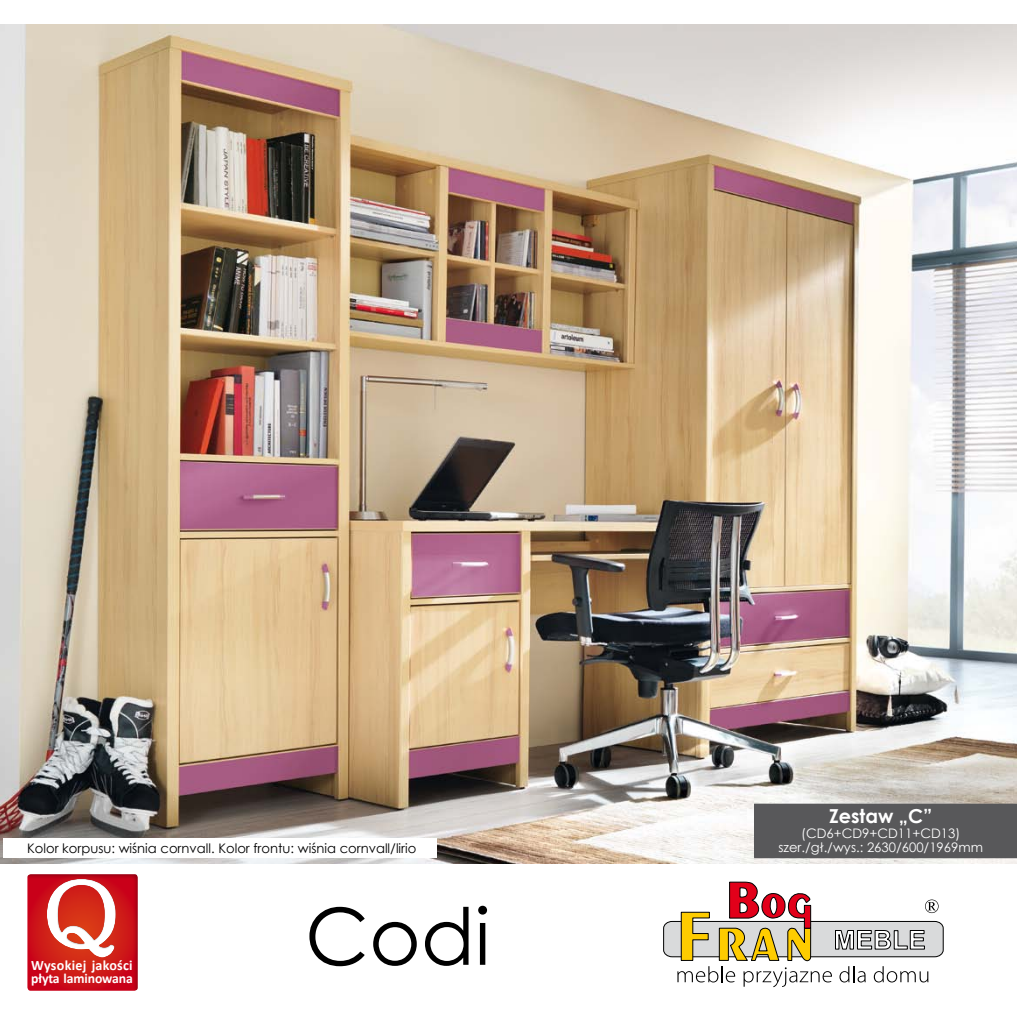
<style>
.page{position:relative;width:1017px;height:1017px;background:#fff}
.page>*{position:absolute;margin:0;border:0;box-sizing:border-box;transform-origin:0 0}
.t1{font:98px "MS P Mincho";color:#fff;scale:1.05 1}
.t2{font:78.75px "Century Gothic";color:#000}
.t3{font:700 19.25px "Century Gothic";color:#fff}
.t4{font:700 14.35px "Calibri";letter-spacing:.02em;color:#fff}
.t5{font:700 14px "Calibri";letter-spacing:-.01em;color:#fff}
.PODPISY_POD_BRYLAMI{font:13.12px "Century Gothic";color:#000}
.t6{font:13.12px "Century Gothic";color:#fff}
</style>
<div class="page">
<svg style="left:663px;top:882px;width:281px;height:105px"></svg>
<div style="left:23px;top:867px;width:120px;height:128px;background:#000;opacity:.3"></div>
<div style="left:24px;top:871px;width:117px;height:123px;border:4px solid #fff;border-radius:5px"></div>
<div style="left:24px;top:856px;width:208px;height:114px;background:#000;opacity:.3"></div>
<img style="left:0;top:25px;width:1017px;height:838px">
<div style="left:753px;top:803px;width:264px;height:56px;background:#58585a"></div>
<div style="left:3px;top:838px;width:434px;height:20px;background:#fff"></div>
<p class="t3" style="left:829px;top:801px;width:105px">Zestaw „C”</p>
<p class="t6" style="left:801px;top:824px;width:160px">(CD6+CD9+CD11+CD13)</p>
<p class="PODPISY_POD_BRYLAMI" style="left:27px;top:839px;width:391px">Kolor korpusu: wiśnia cornvall. Kolor frontu: wiśnia cornvall/lirio</p>
<p class="t6" style="left:778px;top:838px;width:206px">szer./gł./wys.: 2630/600/1969mm</p>
<h1 class="t1" style="left:42px;top:864px;width:77px">Q</h1>
<p class="t4" style="left:31px;top:956px;width:103px">Wysokiej jakości</p>
<p class="t5" style="left:31px;top:970px;width:103px">płyta laminowana</p>
<p class="t2" style="left:305px;top:881px;width:187px">Codi</p>
</div>
